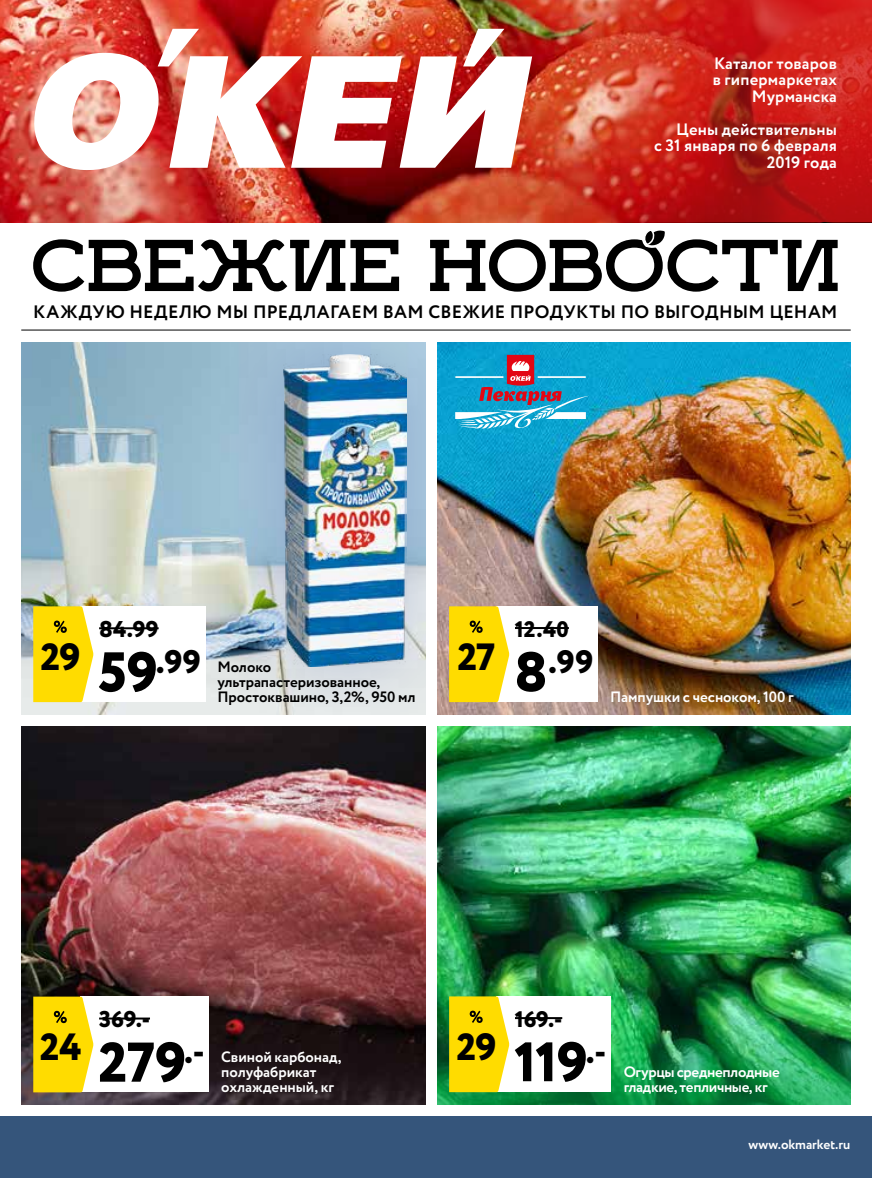
<style>
.page{position:relative;width:872px;height:1178px;background:#fff}
.page>*{position:absolute;margin:0;border:0;box-sizing:border-box;transform-origin:0 0}
.t1{font:69px "Ikra Slab";letter-spacing:.005em;color:#000}
.t2{font:800 55.8px "Circe";color:#000}
.t3{font:800 55.5px "Circe";color:#000}
.t4{font:800 37.95px "Circe";letter-spacing:-.02em;color:#000}
.t5{font:800 32.55px "Circe";color:#000}
.t6{font:800 32.4px "Circe";color:#000}
.t7{font:800 22.8px "Circe";color:#000}
.t8{font:800 22.5px "Circe";letter-spacing:-.005em;color:#000}
.t9{font:700 18px "Circe";letter-spacing:.015em;color:#000}
.t10{font:700 16.5px/16.5px "Circe";letter-spacing:.01em;color:#fff;text-align:right}
.t11{font:700 15px/15px "Circe";letter-spacing:-.005em;color:#fff}
.t12{font:700 15px/15px "Circe";letter-spacing:-.005em;color:#000}
.t13{font:700 15px/15px "Circe";letter-spacing:-.025em;color:#fff}
.t14{font:700 13.5px "Circe";letter-spacing:-.005em;color:#fff}
.s1{font-size:55.8px}
.s2{font-size:55.5px}
</style>
<div class="page">
<img style="left:21px;top:726px;width:404px;height:378px">
<img style="left:437px;top:342px;width:413px;height:372px">
<img style="left:437px;top:726px;width:413px;height:270px">
<img style="left:21px;top:342px;width:193px;height:372px">
<div style="left:214px;top:342px;width:211px;height:372px;background:#455ba6;opacity:.3"></div>
<img style="left:284px;top:354px;width:122px;height:312px">
<img style="left:437px;top:996px;width:413px;height:108px">
<div style="left:80px;top:606px;width:125px;height:96px;background:#fff"></div>
<hr style="left:99px;top:627px;width:60px;height:2px;background:#000">
<svg style="left:33px;top:606px;width:60px;height:96px;background:#fadb17"></svg>
<div style="left:496px;top:606px;width:102px;height:96px;background:#fff"></div>
<hr style="left:515px;top:627px;width:54px;height:2px;background:#000">
<svg style="left:449px;top:606px;width:60px;height:96px;background:#fbdb17"></svg>
<div style="left:80px;top:996px;width:129px;height:96px;background:#fff"></div>
<hr style="left:99px;top:1017px;width:51px;height:2px;background:#000">
<svg style="left:33px;top:996px;width:60px;height:96px;background:#f9da16"></svg>
<div style="left:496px;top:996px;width:115px;height:96px;background:#fff"></div>
<hr style="left:515px;top:1017px;width:47px;height:2px;background:#000">
<svg style="left:449px;top:996px;width:60px;height:96px;background:#fadb16"></svg>
<div style="left:0;top:1116px;width:872px;height:62px;background:#35557b"></div>
<img style="left:0;top:0;width:546px;height:222px">
<svg style="left:546px;top:0;width:326px;height:222px;background:#c62b20"></svg>
<img style="left:28px;top:29px;width:504px;height:142px">
<hr style="left:21px;top:330px;width:829px;height:1px;background:#000">
<svg style="left:539px;top:221px;width:132px;height:25px"></svg>
<svg style="left:455px;top:355px;width:134px;height:77px;background:#449bbf"></svg>
<p class="t10" style="left:712px;top:56px;width:126px">Каталог товаров в гипермаркетах<br>Мурманска</p>
<p class="t10" style="left:654px;top:122px;width:184px">Цены действительны<br>с 31 января по 6 февраля<br>2019 года</p>
<h1 class="t1" style="left:31px;top:222px;width:810px">СВЕЖИЕ НОВОСТИ</h1>
<p class="t9" style="left:33px;top:300px;width:805px">КАЖДУЮ НЕДЕЛЮ МЫ ПРЕДЛАГАЕМ ВАМ СВЕЖИЕ ПРОДУКТЫ ПО ВЫГОДНЫМ ЦЕНАМ</p>
<h3 class="t4" style="left:40px;top:631px;width:42px">29</h3>
<h3 class="t7" style="left:99px;top:614px;width:61px">84.99</h3>
<h3 class="t5" style="left:98px;top:640px;width:104px"><span class="s1">59</span>.99</h3>
<h3 class="t8" style="left:515px;top:614px;width:55px">12.40</h3>
<h3 class="t4" style="left:457px;top:631px;width:40px">27</h3>
<p class="t12" style="left:217px;top:660px;width:199px">Молоко ультрапастеризованное,<br>Простоквашино, 3,2%, 950 мл</p>
<h3 class="t6" style="left:514px;top:640px;width:81px"><span class="s2">8</span>.99</h3>
<p class="t11" style="left:610px;top:690px;width:185px">Пампушки с чесноком, 100 г</p>
<h3 class="t4" style="left:40px;top:1021px;width:43px">24</h3>
<h3 class="t7" style="left:99px;top:1004px;width:52px">369.-</h3>
<h2 class="t2" style="left:98px;top:1025px;width:108px">279<sup>.-</sup></h2>
<h3 class="t8" style="left:515px;top:1004px;width:49px">169.-</h3>
<h3 class="t4" style="left:456px;top:1021px;width:42px">29</h3>
<p class="t11" style="left:221px;top:1050px;width:122px">Свиной карбонад, полуфабрикат охлажденный, кг</p>
<h3 class="t3" style="left:514px;top:1024px;width:94px">119<sup>.-</sup></h3>
<p class="t13" style="left:623px;top:1065px;width:157px">Огурцы среднеплодные гладкие, тепличные, кг</p>
<p class="t14" style="left:748px;top:1135px;width:103px">www.okmarket.ru</p>
</div>
